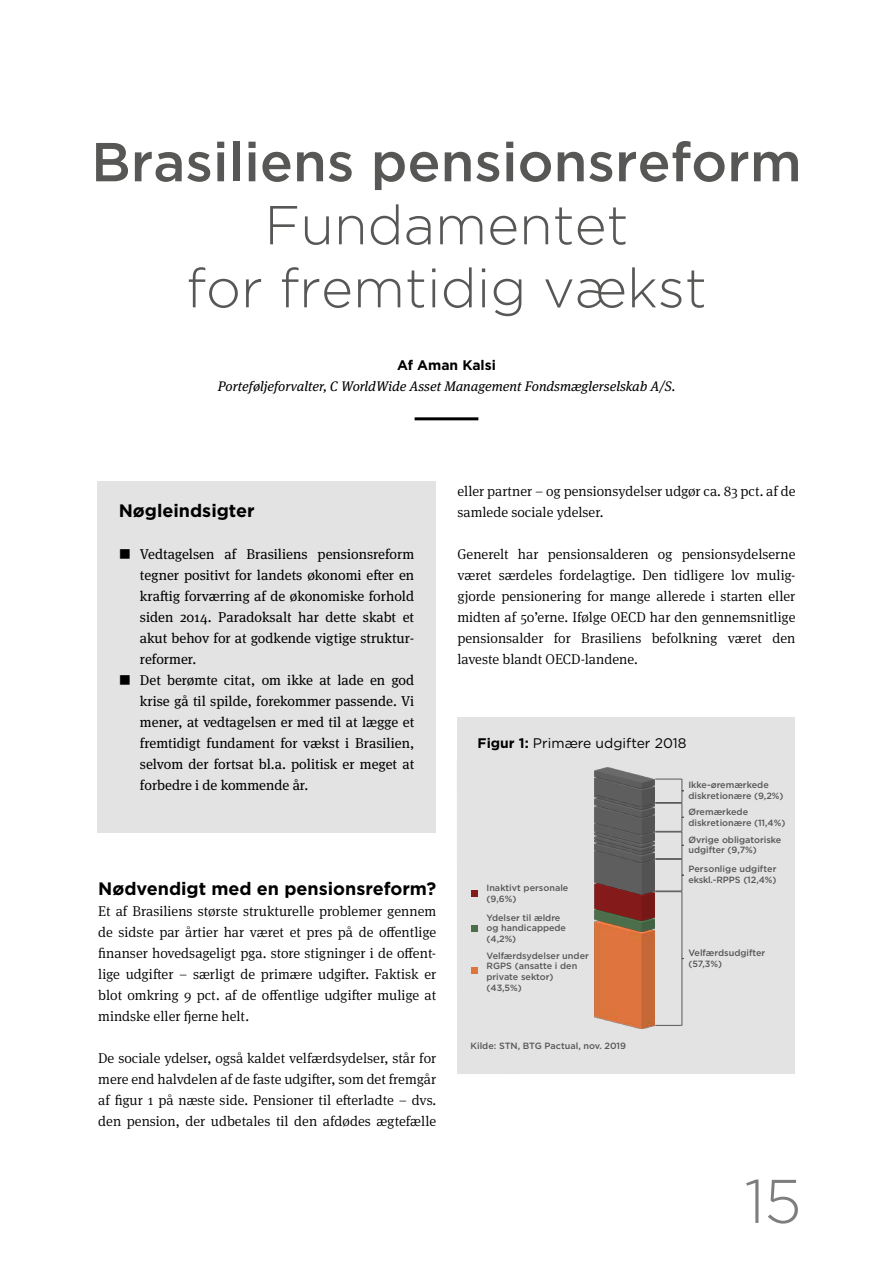
<style>
.page{position:relative;width:893px;height:1263px;background:#fff}
.page>*{position:absolute;margin:0;border:0;box-sizing:border-box;transform-origin:0 0}
.t1{font:300 61.5px "Gotham";color:#7e7e7d}
.t2{font:300 54.75px/63px "Gotham";color:#575756;text-align:center}
.t3{font:500 54.75px "Gotham";color:#575756}
.t4{font:700 18px "Gotham";color:#000}
.t5{font:300 14.25px/21px "Meta Serif Pro";color:#000;text-align:justify}
.t6{font:14.25px/21px "Meta Serif Pro";color:#000;text-align:justify}
.t7{font:italic 13.8px "Meta Serif Pro";color:#000}
.t8{font:13.8px "Gotham";color:#000}
.t9{font:700 13.8px "Gotham";color:#000}
.t10{font:500 9px/10.8px "Gotham";color:#575756}
.s1{font-weight:700}
</style>
<div class="page">
<hr style="left:415px;top:417px;width:63px;height:3px;background:#000">
<div style="left:97px;top:482px;width:338px;height:351px;background:#e3e3e3"></div>
<div style="left:457px;top:718px;width:338px;height:356px;background:#e3e3e3"></div>
<img style="left:594px;top:931px;width:60px;height:98px">
<img style="left:594px;top:920px;width:60px;height:11px">
<img style="left:594px;top:880px;width:60px;height:40px">
<img style="left:595px;top:862px;width:59px;height:32px">
<img style="left:595px;top:855px;width:59px;height:7px">
<img style="left:595px;top:851px;width:59px;height:4px">
<img style="left:595px;top:844px;width:59px;height:7px">
<img style="left:595px;top:835px;width:59px;height:9px">
<img style="left:595px;top:817px;width:59px;height:18px">
<img style="left:595px;top:810px;width:59px;height:7px">
<img style="left:595px;top:806px;width:59px;height:4px">
<img style="left:595px;top:789px;width:59px;height:17px">
<img style="left:595px;top:767px;width:59px;height:22px">
<svg style="left:655px;top:779px;width:29px;height:247px"></svg>
<div style="left:471px;top:890px;width:7px;height:7px;background:#851a1a"></div>
<div style="left:471px;top:925px;width:7px;height:7px;background:#4c6e4b"></div>
<div style="left:471px;top:967px;width:7px;height:7px;background:#dd753c"></div>
<h2 class="t3" style="left:91px;top:126px;width:712px">Brasiliens pensionsreform</h2>
<h2 class="t2" style="left:186px;top:192px;width:522px">Fundamentet<br>for fremtidig vækst</h2>
<p class="t9" style="left:397px;top:356px;width:100px">Af Aman Kalsi</p>
<p class="t7" style="left:218px;top:376px;width:459px">Porteføljeforvalter, C WorldWide Asset Management Fondsmæglerselskab A/S.</p>
<p class="t4" style="left:119px;top:499px;width:137px">Nøgleindsigter</p>
<p class="t6" style="left:140px;top:543px;width:276px;text-indent:-21px">■ Vedtagelsen af Brasiliens pensionsreform tegner positivt for landets økonomi efter en kraftig forværring af de økonomiske forhold siden 2014. Paradoksalt har dette skabt et akut behov for at godkende vigtige struktur&shy;reformer.</p>
<p class="t6" style="left:140px;top:669px;width:276px;text-indent:-21px">■ Det berømte citat, om ikke at lade en god krise gå til spilde, forekommer passende. Vi mener, at vedtagelsen er med til at lægge et fremtidigt fundament for vækst i Brasilien, selvom der fortsat bl.a. politisk er meget at forbedre i de kommende år.</p>
<p class="t4" style="left:98px;top:877px;width:340px">Nødvendigt med en pensionsreform?</p>
<p class="t5" style="left:98px;top:900px;width:340px">Et af Brasiliens største strukturelle problemer gennem de sidste par årtier har været et pres på de offentlige finanser hovedsageligt pga. store stigninger i de offent&shy;lige udgifter – særligt de primære udgifter. Faktisk er blot omkring 9 pct. af de offentlige udgifter mulige at mindske eller fjerne helt.</p>
<p class="t5" style="left:98px;top:1047px;width:340px">De sociale ydelser, også kaldet velfærdsydelser, står for mere end halvdelen af de faste udgifter, som det fremgår af figur 1 på næste side. Pensioner til efterladte – dvs. den pension, der udbetales til den afdødes ægtefælle</p>
<p class="t5" style="left:457px;top:480px;width:340px">eller partner – og pensionsydelser udgør ca. 83 pct. af de samlede sociale ydelser.</p>
<p class="t5" style="left:457px;top:543px;width:340px">Generelt har pensionsalderen og pensionsydelserne været særdeles fordelagtige. Den tidligere lov mulig&shy;gjorde pensionering for mange allerede i starten eller midten af 50’erne. Ifølge OECD har den gennemsnitlige pensionsalder for Brasiliens befolkning været den laveste blandt OECD-landene.</p>
<p class="t8" style="left:478px;top:735px;width:211px"><span class="s1">Figur 1:</span> Primære udgifter 2018</p>
<p class="t10" style="left:486px;top:882px;width:83px">Inaktivt personale (9,6%)</p>
<p class="t10" style="left:486px;top:912px;width:81px">Ydelser til ældre og handicappede (4,2%)</p>
<p class="t10" style="left:486px;top:950px;width:104px">Velfærdsydelser under<br>RGPS (ansatte i den private sektor) (43,5%)</p>
<p class="t10" style="left:471px;top:1040px;width:157px">Kilde: STN, BTG Pactual, nov. 2019</p>
<p class="t10" style="left:688px;top:780px;width:97px">Ikke-øremærkede diskretionære (9,2%)</p>
<p class="t10" style="left:688px;top:806px;width:99px">Øremærkede diskretionære (11,4%)</p>
<p class="t10" style="left:688px;top:834px;width:95px">Øvrige obligatoriske udgifter (9,7%)</p>
<p class="t10" style="left:688px;top:863px;width:90px">Personlige udgifter ekskl.-RPPS (12,4%)</p>
<p class="t10" style="left:688px;top:947px;width:78px">Velfærdsudgifter (57,3%)</p>
<h1 class="t1" style="left:744px;top:1162px;width:59px">15</h1>
</div>
